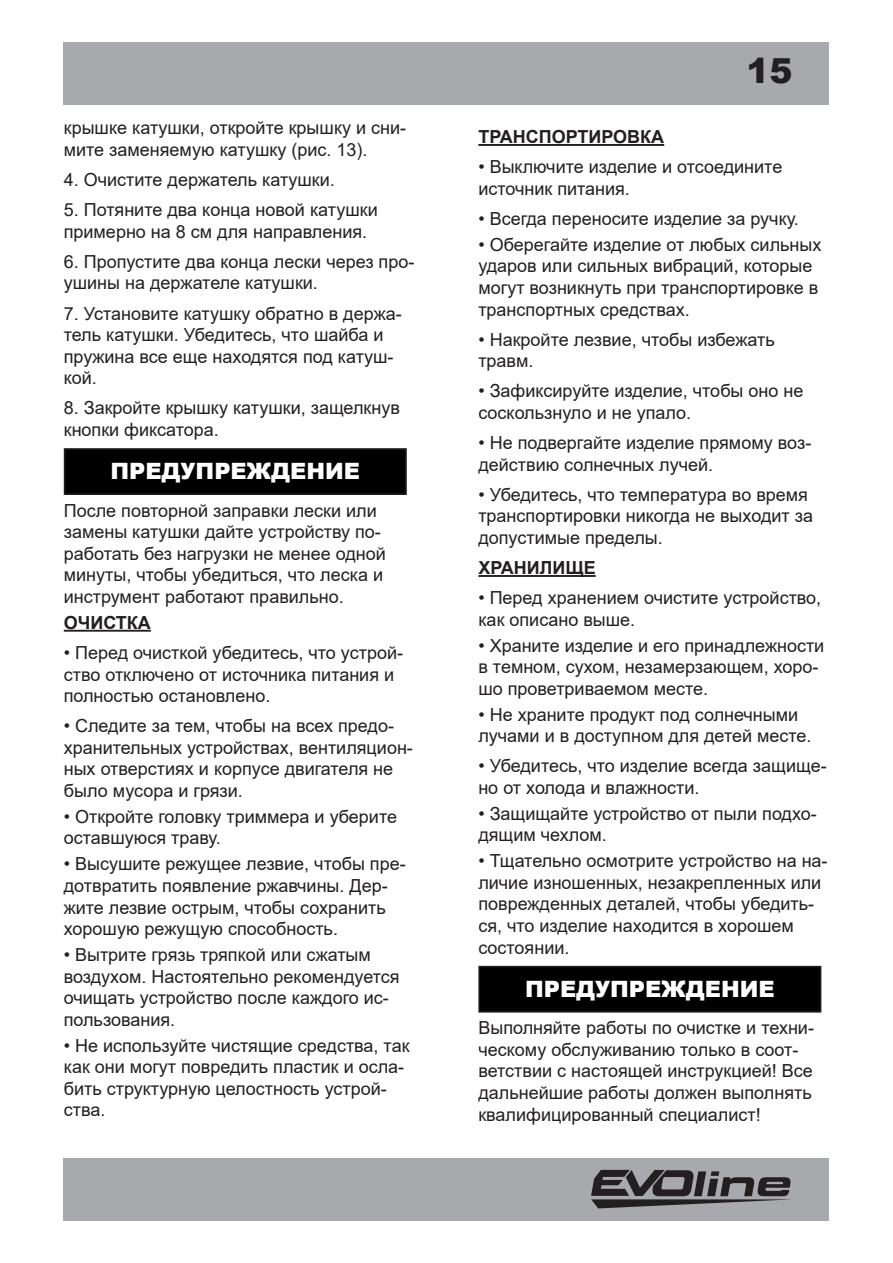
<style>
.page{position:relative;width:893px;height:1263px;background:#fff}
.page>*{position:absolute;margin:0;border:0;box-sizing:border-box;transform-origin:0 0}
.t1{font:900 34.5px "Arial";color:#231f20}
.t2{font:900 22.5px "Arial";color:#fff}
.t3{font:18px/21.6px "Arial";color:#231f20}
.t4{font:700 18px "Arial";color:#231f20}
</style>
<div class="page">
<div style="left:64px;top:43px;width:765px;height:62px;background:#a8a9ad"></div>
<div style="left:64px;top:1158px;width:765px;height:62px;background:#a8a9ad"></div>
<svg style="left:591px;top:1170px;width:200px;height:38px"></svg>
<hr style="left:64px;top:630px;width:87px;height:2px;background:#231f20">
<div style="left:65px;top:449px;width:341px;height:45px;background:#000"></div>
<div style="left:64px;top:448px;width:343px;height:47px;border:2px solid #231f20"></div>
<hr style="left:478px;top:144px;width:186px;height:2px;background:#231f20">
<hr style="left:478px;top:575px;width:118px;height:2px;background:#231f20">
<div style="left:479px;top:966px;width:342px;height:46px;background:#000"></div>
<div style="left:478px;top:966px;width:343px;height:46px;border:2px solid #231f20"></div>
<p class="t3" style="left:64px;top:117px;width:344px">крышке катушки, откройте крышку и сни&shy;мите заменяемую катушку (рис. 13).</p>
<p class="t3" style="left:64px;top:169px;width:273px">4. Очистите держатель катушки.</p>
<p class="t3" style="left:64px;top:199px;width:315px">5. Потяните два конца новой катушки примерно на 8 см для направления.</p>
<p class="t3" style="left:64px;top:251px;width:352px">6. Пропустите два конца лески через про&shy;ушины на держателе катушки.</p>
<p class="t3" style="left:64px;top:302px;width:340px">7. Установите катушку обратно в держа&shy;тель катушки. Убедитесь, что шайба и пружина все еще находятся под катуш&shy;кой.</p>
<p class="t3" style="left:64px;top:397px;width:338px">8. Закройте крышку катушки, защелкнув кнопки фиксатора.</p>
<p class="t2" style="left:110px;top:455px;width:251px">ПРЕДУПРЕЖДЕНИЕ</p>
<p class="t3" style="left:64px;top:499px;width:324px">После повторной заправки лески или замены катушки дайте устройству по&shy;работать без нагрузки не менее одной минуты, чтобы убедиться, что леска и инструмент работают правильно.</p>
<p class="t4" style="left:64px;top:610px;width:89px">ОЧИСТКА</p>
<p class="t3" style="left:64px;top:642px;width:341px">• Перед очисткой убедитесь, что устрой&shy;ство отключено от источника питания и полностью остановлено.</p>
<p class="t3" style="left:64px;top:715px;width:351px">• Следите за тем, чтобы на всех предо&shy;хранительных устройствах, вентиляцион&shy;ных отверстиях и корпусе двигателя не было мусора и грязи.</p>
<p class="t3" style="left:64px;top:806px;width:335px">• Откройте головку триммера и уберите оставшуюся траву.</p>
<p class="t3" style="left:64px;top:853px;width:343px">• Высушите режущее лезвие, чтобы пре&shy;дотвратить появление ржавчины. Дер&shy;жите лезвие острым, чтобы сохранить хорошую режущую способность.</p>
<p class="t3" style="left:64px;top:944px;width:337px">• Вытрите грязь тряпкой или сжатым воздухом. Настоятельно рекомендуется очищать устройство после каждого ис&shy;пользования.</p>
<p class="t3" style="left:64px;top:1034px;width:347px">• Не используйте чистящие средства, так как они могут повредить пластик и осла&shy;бить структурную целостность устрой&shy;ства.</p>
<h1 class="t1" style="left:747px;top:45px;width:48px">15</h1>
<p class="t4" style="left:478px;top:124px;width:187px">ТРАНСПОРТИРОВКА</p>
<p class="t3" style="left:478px;top:156px;width:305px">• Выключите изделие и отсоедините источник питания.</p>
<p class="t3" style="left:478px;top:208px;width:322px">• Всегда переносите изделие за ручку.</p>
<p class="t3" style="left:478px;top:233px;width:345px">• Оберегайте изделие от любых сильных ударов или сильных вибраций, которые могут возникнуть при транспортировке в транспортных средствах.</p>
<p class="t3" style="left:478px;top:328px;width:298px">• Накройте лезвие, чтобы избежать травм.</p>
<p class="t3" style="left:478px;top:380px;width:327px">• Зафиксируйте изделие, чтобы оно не соскользнуло и не упало.</p>
<p class="t3" style="left:478px;top:432px;width:334px">• Не подвергайте изделие прямому воз&shy;действию солнечных лучей.</p>
<p class="t3" style="left:478px;top:483px;width:336px">• Убедитесь, что температура во время транспортировки никогда не выходит за допустимые пределы.</p>
<p class="t4" style="left:478px;top:555px;width:119px">ХРАНИЛИЩЕ</p>
<p class="t3" style="left:478px;top:587px;width:344px">• Перед хранением очистите устройство, как описано выше.</p>
<p class="t3" style="left:478px;top:634px;width:347px">• Храните изделие и его принадлежности в темном, сухом, незамерзающем, хоро&shy;шо проветриваемом месте.</p>
<p class="t3" style="left:478px;top:703px;width:335px">• Не храните продукт под солнечными лучами и в доступном для детей месте.</p>
<p class="t3" style="left:478px;top:755px;width:350px">• Убедитесь, что изделие всегда защище&shy;но от холода и влажности.</p>
<p class="t3" style="left:478px;top:802px;width:340px">• Защищайте устройство от пыли подхо&shy;дящим чехлом.</p>
<p class="t3" style="left:478px;top:850px;width:351px">• Тщательно осмотрите устройство на на&shy;личие изношенных, незакрепленных или поврежденных деталей, чтобы убедить&shy;ся, что изделие находится в хорошем состоянии.</p>
<p class="t2" style="left:525px;top:973px;width:251px">ПРЕДУПРЕЖДЕНИЕ</p>
<p class="t3" style="left:478px;top:1017px;width:337px">Выполняйте работы по очистке и техни&shy;ческому обслуживанию только в соот&shy;ветствии с настоящей инструкцией! Все дальнейшие работы должен выполнять квалифицированный специалист!</p>
</div>
